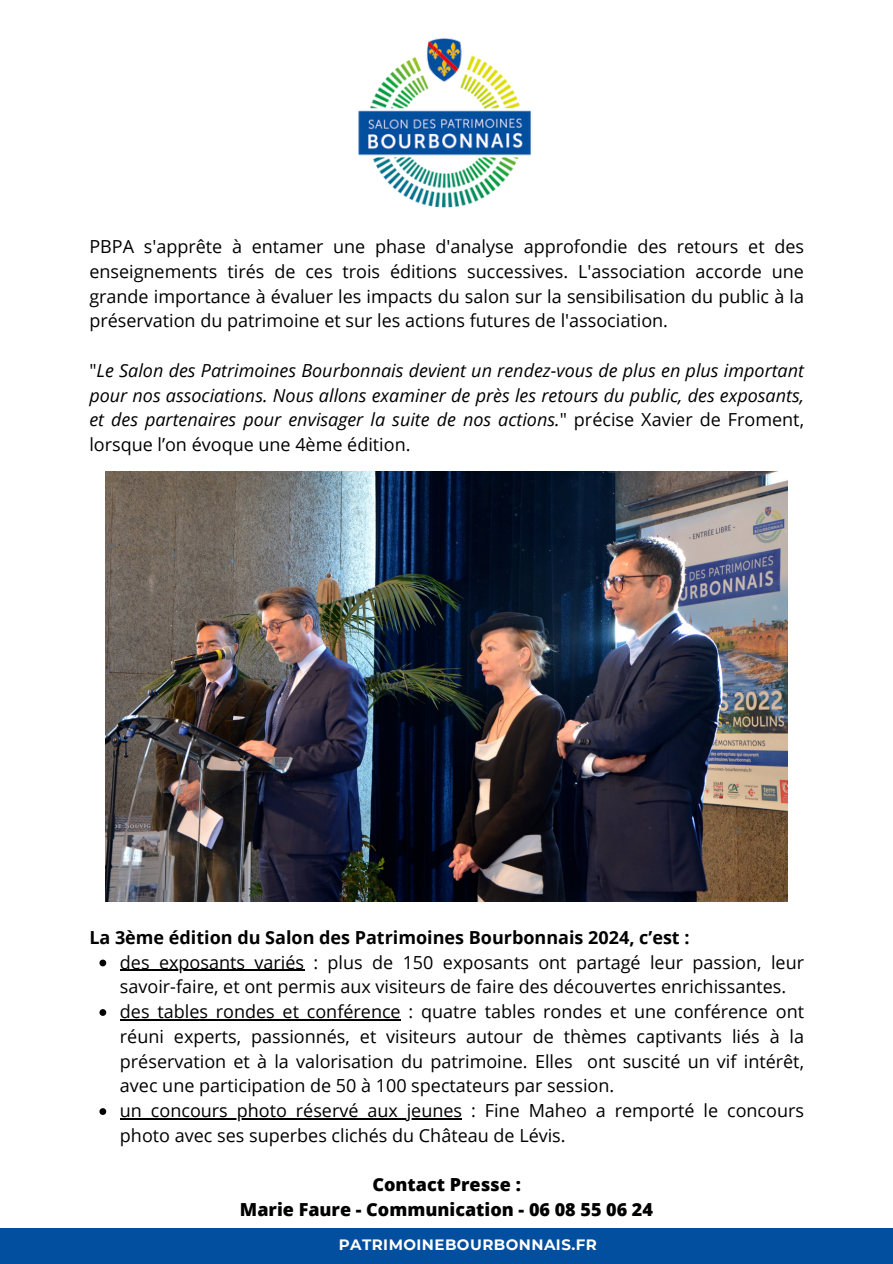
<style>
.page{position:relative;width:893px;height:1264px;background:#fff}
.page>*{position:absolute;margin:0;border:0;box-sizing:border-box;transform-origin:0 0}
.t1{font:18px/24.8px "Open Sans";color:#000;text-align:justify}
.t2{font:italic 18px/24.8px "Open Sans";color:#000;text-align:justify}
.t3{font:700 18px "Open Sans";color:#000}
.t4{font:800 18px/24.8px "Open Sans";color:#000;text-align:center}
.t5{font:700 15px "Montserrat";letter-spacing:.03em;color:#fff}
.s1{font-style:normal}
</style>
<div class="page">
<div style="left:0;top:1227px;width:892px;height:36px;background:#034f9f"></div>
<img style="left:358px;top:38px;width:174px;height:170px">
<img style="left:106px;top:472px;width:681px;height:429px">
<svg style="left:99px;top:959px;width:7px;height:7px"></svg>
<hr style="left:120px;top:969px;width:184px;height:1px;background:#000">
<svg style="left:99px;top:1009px;width:7px;height:6px"></svg>
<hr style="left:120px;top:1019px;width:44px;height:1px;background:#000">
<hr style="left:164px;top:1019px;width:237px;height:1px;background:#000">
<svg style="left:99px;top:1108px;width:7px;height:6px"></svg>
<hr style="left:120px;top:1118px;width:39px;height:1px;background:#000">
<hr style="left:159px;top:1118px;width:303px;height:1px;background:#000">
<h2 class="t1" style="left:89px;top:234px;width:716px">PBPA s'apprête à entamer une phase d'analyse approfondie des retours et des enseignements tirés de ces trois éditions successives. L'association accorde une grande importance à évaluer les impacts du salon sur la sensibilisation du public à la préservation du patrimoine et sur les actions futures de l'association.</h2>
<p class="t2" style="left:89px;top:357px;width:716px"><span class="s1">"</span>Le Salon des Patrimoines Bourbonnais devient un rendez-vous de plus en plus important pour nos associations. Nous allons examiner de près les retours du public, des exposants, et des partenaires pour envisager la suite de nos actions.<span class="s1">" précise Xavier de Froment, lorsque l’on évoque une 4ème édition.</span></p>
<p class="t3" style="left:89px;top:924px;width:601px">La 3ème édition du Salon des Patrimoines Bourbonnais 2024, c’est :</p>
<p class="t1" style="left:120px;top:949px;width:685px">des exposants variés : plus de 150 exposants ont partagé leur passion, leur savoir-faire, et ont permis aux visiteurs de faire des découvertes enrichissantes.</p>
<h1 class="t1" style="left:120px;top:998px;width:685px">des tables rondes et conférence : quatre tables rondes et une conférence ont réuni experts, passionnés, et visiteurs autour de thèmes captivants liés à la préservation et à la valorisation du patrimoine. Elles ont suscité un vif intérêt, avec une participation de 50 à 100 spectateurs par session.</h1>
<p class="t1" style="left:120px;top:1097px;width:685px">un concours photo réservé aux jeunes : Fine Maheo a remporté le concours photo avec ses superbes clichés du Château de Lévis.</p>
<h1 class="t4" style="left:240px;top:1172px;width:414px">Contact Presse :<br>Marie Faure - Communication - 06 08 55 06 24</h1>
<h2 class="t5" style="left:339px;top:1234px;width:259px">PATRIMOINEBOURBONNAIS.FR</h2>
</div>
